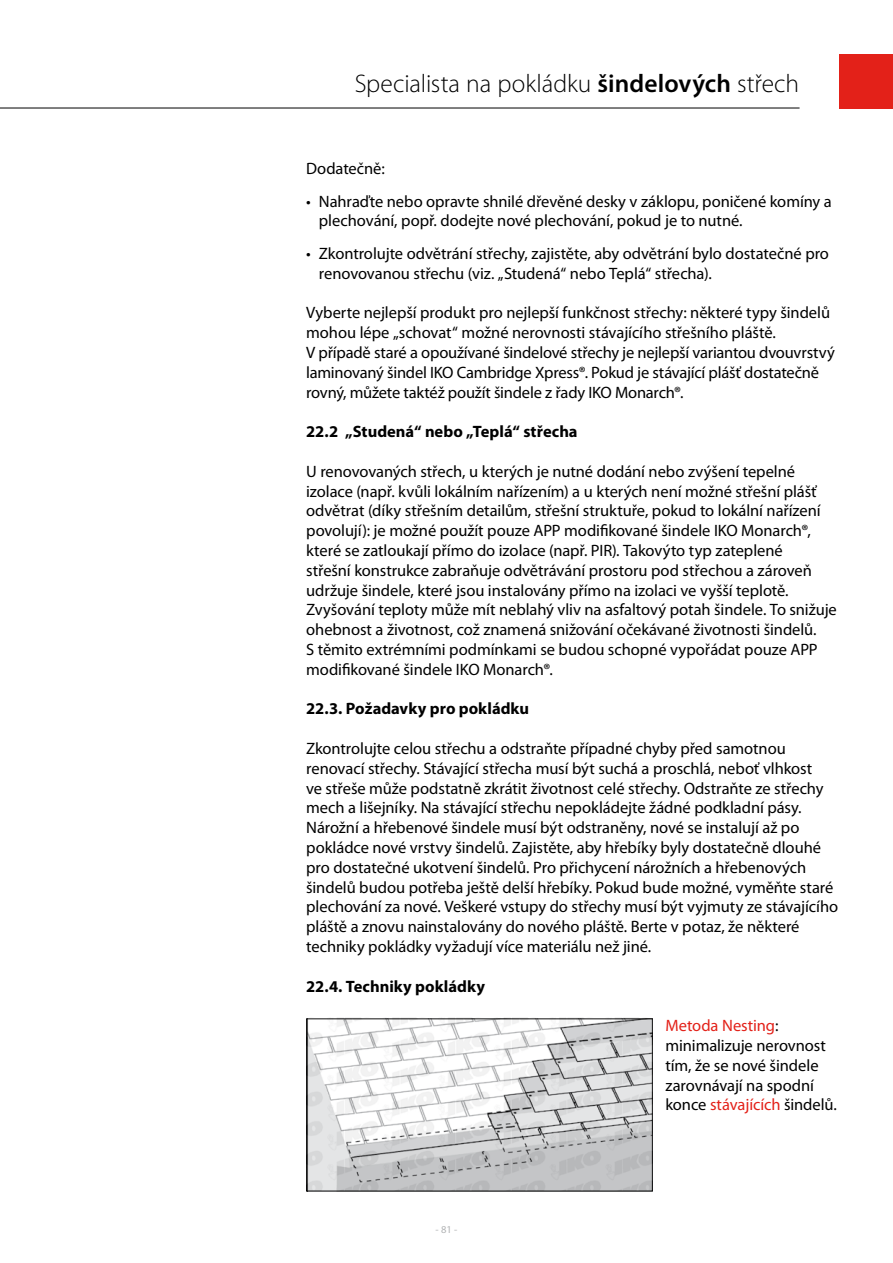
<style>
.page{position:relative;width:893px;height:1263px;background:#fff}
.page>*{position:absolute;margin:0;border:0;box-sizing:border-box;transform-origin:0 0}
.t1{font:300 25.5px "Myriad Pro";letter-spacing:-.005em;color:#000}
.t2{font:16.5px/19.8px "Myriad Pro";letter-spacing:-.005em;color:#000}
.t3{font:700 16.5px "Myriad Pro";color:#000}
.t4{font:10.5px "Myriad Pro";color:#b1b3b4}
.s1{font-weight:600}
.s2{color:#e32119}
</style>
<div class="page">
<div style="left:839px;top:54px;width:54px;height:54px;background:#e32119"></div>
<hr style="left:0;top:108px;width:799px;height:1px;background:#000">
<img style="left:306px;top:1018px;width:347px;height:173px">
<h1 class="t1" style="left:355px;top:68px;width:446px">Specialista na pokládku <span class="s1">šindelových</span> střech</h1>
<p class="t2" style="left:306px;top:158px;width:80px">Dodatečně:</p>
<p class="t2" style="left:319px;top:191px;width:514px;text-indent:-13px">• Nahraďte nebo opravte shnilé dřevěné desky v záklopu, poničené komíny a plechování, popř. dodejte nové plechování, pokud je to nutné.</p>
<p class="t2" style="left:319px;top:243px;width:512px;text-indent:-13px">• Zkontrolujte odvětrání střechy, zajistěte, aby odvětrání bylo dostatečné pro renovovanou střechu (viz. „Studená“ nebo Teplá“ střecha).</p>
<p class="t2" style="left:306px;top:303px;width:530px">Vyberte nejlepší produkt pro nejlepší funkčnost střechy: některé typy šindelů mohou lépe „schovat“ možné nerovnosti stávajícího střešního pláště.<br>V případě staré a opoužívané šindelové střechy je nejlepší variantou dvouvrstvý laminovaný šindel IKO Cambridge Xpress®. Pokud je stávající plášť dostatečně rovný, můžete taktéž použít šindele z řady IKO Monarch®.</p>
<p class="t3" style="left:306px;top:421px;width:273px">22.2 „Studená“ nebo „Teplá“ střecha</p>
<p class="t2" style="left:306px;top:461px;width:532px">U renovovaných střech, u kterých je nutné dodání nebo zvýšení tepelné izolace (např. kvůli lokálním nařízením) a u kterých není možné střešní plášť odvětrat (díky střešním detailům, střešní struktuře, pokud to lokální nařízení povolují): je možné použít pouze APP modifikované šindele IKO Monarch®, které se zatloukají přímo do izolace (např. PIR). Takovýto typ zateplené<br>střešní konstrukce zabraňuje odvětrávání prostoru pod střechou a zároveň udržuje šindele, které jsou instalovány přímo na izolaci ve vyšší teplotě.<br>Zvyšování teploty může mít neblahý vliv na asfaltový potah šindele. To snižuje ohebnost a životnost, což znamená snižování očekávané životnosti šindelů.<br>S těmito extrémními podmínkami se budou schopné vypořádat pouze APP modifikované šindele IKO Monarch®.</p>
<p class="t3" style="left:306px;top:698px;width:224px">22.3. Požadavky pro pokládku</p>
<p class="t2" style="left:306px;top:738px;width:534px">Zkontrolujte celou střechu a odstraňte případné chyby před samotnou renovací střechy. Stávající střecha musí být suchá a proschlá, neboť vlhkost<br>ve střeše může podstatně zkrátit životnost celé střechy. Odstraňte ze střechy mech a lišejníky. Na stávající střechu nepokládejte žádné podkladní pásy.<br>Nárožní a hřebenové šindele musí být odstraněny, nové se instalují až po pokládce nové vrstvy šindelů. Zajistěte, aby hřebíky byly dostatečně dlouhé pro dostatečné ukotvení šindelů. Pro přichycení nárožních a hřebenových šindelů budou potřeba ještě delší hřebíky. Pokud bude možné, vyměňte staré plechování za nové. Veškeré vstupy do střechy musí být vyjmuty ze stávajícího pláště a znovu nainstalovány do nového pláště. Berte v potaz, že některé techniky pokládky vyžadují více materiálu než jiné.</p>
<p class="t3" style="left:306px;top:975px;width:180px">22.4. Techniky pokládky</p>
<p class="t2" style="left:665px;top:1015px;width:173px"><span class="s2">Metoda Nesting</span>: minimalizuje nerovnost tím, že se nové šindele zarovnávají na spodní konce <span class="s2">stávajících</span> šindelů.</p>
<p class="t4" style="left:436px;top:1222px;width:23px">- 81 -</p>
</div>
